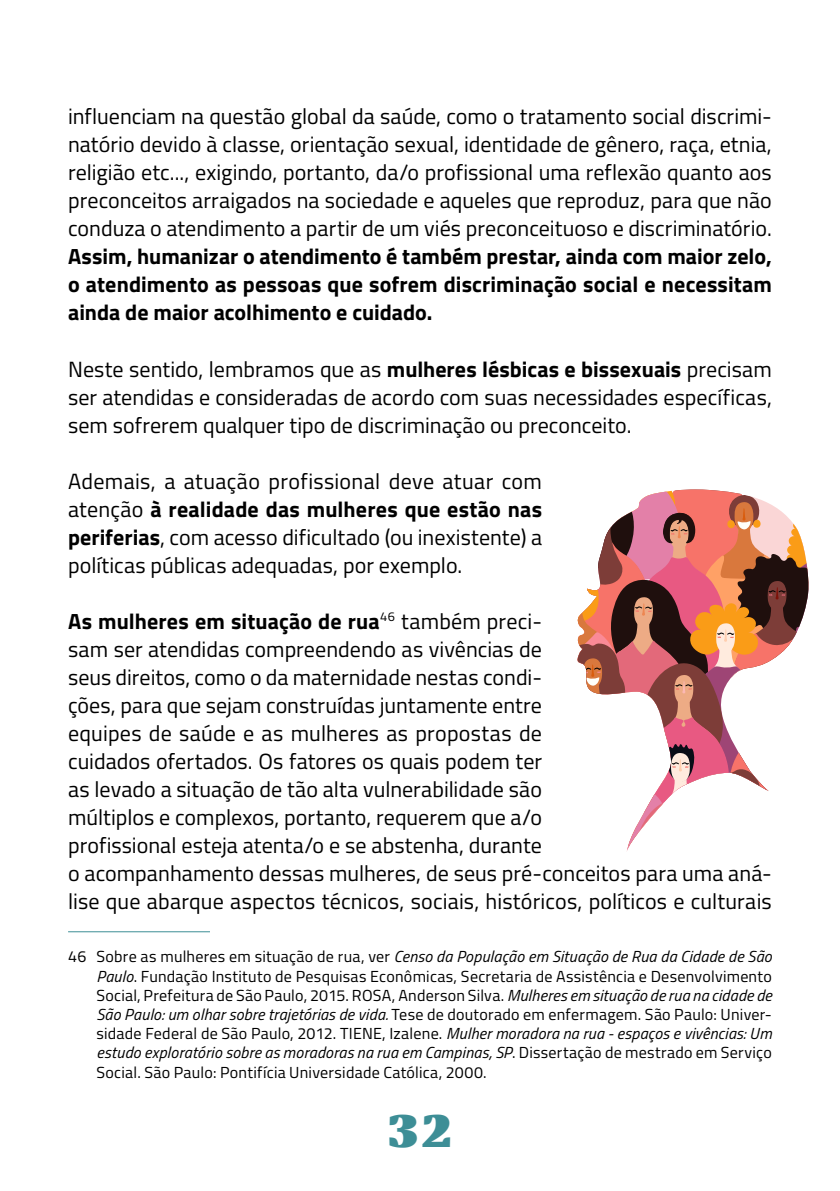
<style>
.page{position:relative;width:840px;height:1191px;background:#fff}
.page>*{position:absolute;margin:0;border:0;box-sizing:border-box;transform-origin:0 0}
.t1{font:800 48px "Quador";color:#3d8e96}
.t2{font:22px/28px "Cairo";letter-spacing:.005em;color:#000;text-align:justify}
.Footnote_text{font:16px/19.2px "Cairo";letter-spacing:.015em;color:#000;text-align:justify}
.s1{font-weight:700}
.s2{font-style:italic}
</style>
<div class="page">
<hr style="left:68px;top:931px;width:142px;height:1px;background:#3d8e96">
<svg style="left:577px;top:489px;width:232px;height:362px"></svg>
<p class="t2" style="left:68px;top:103px;width:705px">influenciam na questão global da saúde, como o tratamento social discrimi&shy;natório devido à classe, orientação sexual, identidade de gênero, raça, etnia, religião etc..., exigindo, portanto, da/o profissional uma reflexão quanto aos preconceitos arraigados na sociedade e aqueles que reproduz, para que não conduza o atendimento a partir de um viés preconceituoso e discriminatório.<br><span class="s1">Assim, humanizar o atendimento é também prestar, ainda com maior zelo, o atendimento as pessoas que sofrem discriminação social e necessitam ainda de maior acolhimento e cuidado.</span></p>
<p class="t2" style="left:68px;top:355px;width:705px">Neste sentido, lembramos que as <span class="s1">mulheres lésbicas e bissexuais</span> precisam ser atendidas e consideradas de acordo com suas necessidades específicas, sem sofrerem qualquer tipo de discriminação ou preconceito.</p>
<p class="t2" style="left:68px;top:467px;width:475px">Ademais, a atuação profissional deve atuar com atenção <span class="s1">à realidade das mulheres que estão nas periferias</span>, com acesso dificultado (ou inexistente) a políticas públicas adequadas, por exemplo.</p>
<p class="t2" style="left:68px;top:607px;width:704px;text-align:left"><span class="s1">As mulheres em situação de rua</span><sup>46</sup> também preci-<br>sam ser atendidas compreendendo as vivências de<br>seus direitos, como o da maternidade nestas condi-<br>ções, para que sejam construídas juntamente entre<br>equipes de saúde e as mulheres as propostas de<br>cuidados ofertados. Os fatores os quais podem ter<br>as levado a situação de tão alta vulnerabilidade são<br>múltiplos e complexos, portanto, requerem que a/o<br>profissional esteja atenta/o e se abstenha, durante<br>o acompanhamento dessas mulheres, de seus pré-conceitos para uma aná&shy;lise que abarque aspectos técnicos, sociais, históricos, políticos e culturais</p>
<p class="Footnote_text" style="left:96px;top:947px;width:676px;text-indent:-28px">46 Sobre as mulheres em situação de rua, ver <span class="s2">Censo da População em Situação de Rua da Cidade de São Paulo</span>. Fundação Instituto de Pesquisas Econômicas, Secretaria de Assistência e Desenvolvimento Social, Prefeitura de São Paulo, 2015. ROSA, Anderson Silva. <span class="s2">Mulheres em situação de rua na cidade de São Paulo: um olhar sobre trajetórias de vida.</span> Tese de doutorado em enfermagem. São Paulo: Univer&shy;sidade Federal de São Paulo, 2012. TIENE, Izalene. <span class="s2">Mulher moradora na rua - espaços e vivências: Um estudo exploratório sobre as moradoras na rua em Campinas, SP</span>. Dissertação de mestrado em Serviço Social. São Paulo: Pontifícia Universidade Católica, 2000.</p>
<h1 class="t1" style="left:386px;top:1092px;width:69px">32</h1>
</div>
